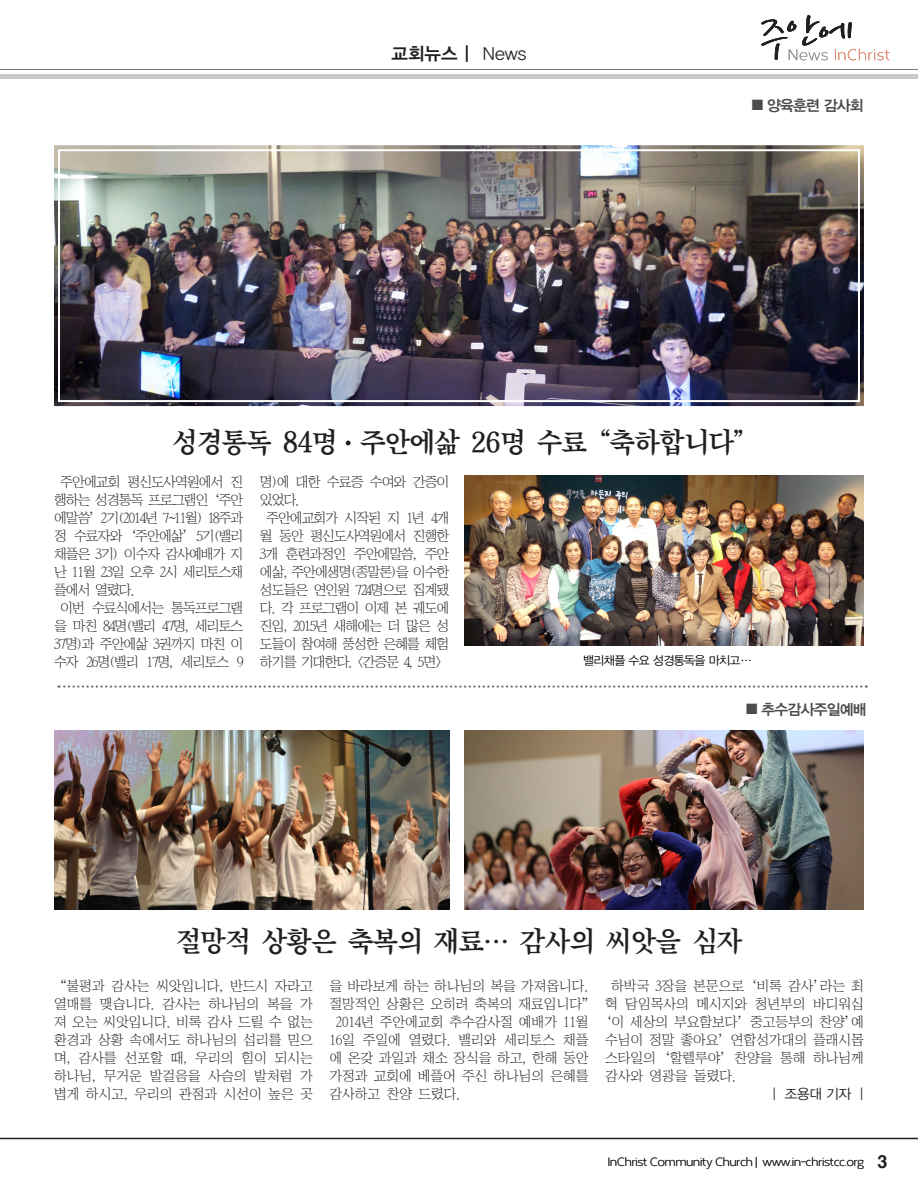
<style>
.page{position:relative;width:918px;height:1188px;background:#fff}
.page>*{position:absolute;margin:0;border:0;box-sizing:border-box;transform-origin:0 0}
.t1{font:28.5px "Jatmbv 50";letter-spacing:-.05em;color:#231f20}
.t2{font:18px "YDIYGO340";color:#231f20}
.t3{font:15px "YDIYGO340";letter-spacing:-.05em;color:#4b4c4d}
.t4{font:13.8px "Jabmlv 50";letter-spacing:-.06em;color:#231f20}
.t5{font:13.8px/18px "Jabmlv 50";color:#231f20;text-align:center}
.t6{font:13.8px/18px "Jabmlv 50";letter-spacing:-.03em;color:#231f20;text-align:justify}
.t7{font:13.8px "YDIYGO320";color:#231f20}
.t8{font:12px "Corbert";letter-spacing:-.05em;color:#231f20}
.t9{font:12px "YDIYGO320";letter-spacing:-.05em;color:#000}
.s1{font-family:"YDIYGO320"}
.s2{font-size:13.5px}
.s3{font-family:"Helvetica";font-weight:700;font-size:18px}
</style>
<div class="page">
<hr style="left:0;top:69px;width:918px;height:1px;background:#231f20">
<div style="left:0;top:74px;width:918px;height:5px;background:#c9c9c9"></div>
<hr style="left:0;top:1138px;width:918px;height:1px;background:#231f20">
<img style="left:54px;top:730px;width:395px;height:180px">
<img style="left:464px;top:730px;width:400px;height:180px">
<img style="left:464px;top:476px;width:400px;height:170px">
<img style="left:54px;top:145px;width:810px;height:262px">
<div style="left:58px;top:149px;width:802px;height:253px;border:2px solid #fff"></div>
<svg style="left:761px;top:15px;width:129px;height:45px"></svg>
<svg style="left:59px;top:685px;width:808px;height:3px"></svg>
<svg style="left:346px;top:441px;width:5px;height:4px"></svg>
<h2 class="t2" style="left:391px;top:43px;width:137px">교회뉴스 | <span class="s1">News</span></h2>
<p class="t3" style="left:752px;top:97px;width:113px">■ 양육훈련 감사회</p>
<h1 class="t1" style="left:172px;top:428px;width:576px">성경통독 84명 주안에삶 26명 수료 “축하합니다”</h1>
<p class="t4" style="left:60px;top:475px;width:185px">주안에교회 평신도사역원에서 진</p>
<p class="t4" style="left:54px;top:493px;width:191px">행하는 성경통독 프로그램인 ‘주안</p>
<p class="t4" style="left:54px;top:511px;width:191px">에말씀’ 2기(2014년 7~11월) 18주과</p>
<p class="t4" style="left:54px;top:529px;width:191px">정 수료자와 ‘주안에삶’ 5기(밸리</p>
<p class="t4" style="left:54px;top:547px;width:191px">채플은 3기) 이수자 감사예배가 지</p>
<p class="t4" style="left:54px;top:565px;width:191px">난 11월 23일 오후 2시 세리토스채</p>
<p class="t6" style="left:54px;top:581px;width:82px">플에서 열렸다.</p>
<p class="t4" style="left:60px;top:601px;width:185px">이번 수료식에서는 통독프로그램</p>
<p class="t4" style="left:54px;top:619px;width:191px">을 마친 84명(밸리 47명, 세리토스</p>
<p class="t4" style="left:54px;top:637px;width:191px">37명)과 주안에삶 3권까지 마친 이</p>
<p class="t4" style="left:54px;top:655px;width:191px">수자 26명(밸리 17명, 세리토스 9</p>
<p class="t4" style="left:260px;top:475px;width:191px">명)에 대한 수료증 수여와 간증이</p>
<p class="t6" style="left:260px;top:491px;width:41px">있었다.</p>
<p class="t4" style="left:266px;top:511px;width:185px">주안에교회가 시작된 지 1년 4개</p>
<p class="t4" style="left:260px;top:529px;width:191px">월 동안 평신도사역원에서 진행한</p>
<p class="t4" style="left:260px;top:547px;width:191px">3개 훈련과정인 주안에말씀, 주안</p>
<p class="t4" style="left:260px;top:565px;width:191px">에삶, 주안에생명(종말론)을 이수한</p>
<p class="t4" style="left:260px;top:583px;width:191px">성도들은 연인원 724명으로 집계됐</p>
<p class="t4" style="left:260px;top:601px;width:191px">다. 각 프로그램이 이제 본 궤도에</p>
<p class="t4" style="left:260px;top:619px;width:191px">진입, 2015년 새해에는 더 많은 성</p>
<p class="t4" style="left:260px;top:637px;width:191px">도들이 참여해 풍성한 은혜를 체험</p>
<p class="t4" style="left:260px;top:655px;width:183px">하기를 기대한다. &lt;간증문 4, 5면&gt;</p>
<p class="t9" style="left:583px;top:654px;width:170px">밸리채플 수요 성경통독을 마치고…</p>
<p class="t3" style="left:746px;top:701px;width:122px">■ 추수감사주일예배</p>
<h1 class="t1" style="left:175px;top:927px;width:569px">절망적 상황은 축복의 재료… 감사의 씨앗을 심자</h1>
<p class="t5" style="left:54px;top:977px;width:260px">“불평과 감사는 씨앗입니다, 반드시 자라고 열매를 맺습니다. 감사는 하나님의 복을 가 져 오는 씨앗입니다. 비록 감사 드릴 수 없는 환경과 상황 속에서도 하나님의 섭리를 믿으 며, 감사를 선포할 때, 우리의 힘이 되시는 하나님, 무거운 발걸음을 사슴의 발처럼 가 볍게 하시고, 우리의 관점과 시선이 높은 곳</p>
<p class="t5" style="left:330px;top:977px;width:260px">을 바라보게 하는 하나님의 복을 가져옵니다.</p>
<p class="t5" style="left:330px;top:995px;width:260px">절망적인 상황은 오히려 축복의 재료입니다”</p>
<p class="t5" style="left:336px;top:1013px;width:254px">2014년 주안에교회 추수감사절 예배가 11월</p>
<p class="t5" style="left:330px;top:1031px;width:260px">16일 주일에 열렸다. 밸리와 세리토스 채플</p>
<p class="t5" style="left:330px;top:1049px;width:260px">에 온갖 과일과 채소 장식을 하고, 한해 동안</p>
<p class="t5" style="left:330px;top:1067px;width:260px">가정과 교회에 베플어 주신 하나님의 은혜를</p>
<p class="t5" style="left:330px;top:1085px;width:132px">감사하고 찬양 드렸다.</p>
<p class="t6" style="left:605px;top:977px;width:260px;text-indent:6px">하박국 3장을 본문으로 ‘비록 감사’라는 최 혁 담임목사의 메시지와 청년부의 바디워십 ‘이 세상의 부요함보다’ 중고등부의 찬양’예 수님이 정말 좋아요’ 연합성가대의 플래시몹 스타일의 ‘할렐루야’ 찬양을 통해 하나님께 감사와 영광을 돌렸다.</p>
<p class="t7" style="left:772px;top:1086px;width:93px">| 조용대 기자 |</p>
<p class="t8" style="left:608px;top:1154px;width:282px">InChrist Community Church | www<span class="s2">.</span>in-christcc<span class="s2">.</span>org <span class="s3">3</span></p>
</div>
